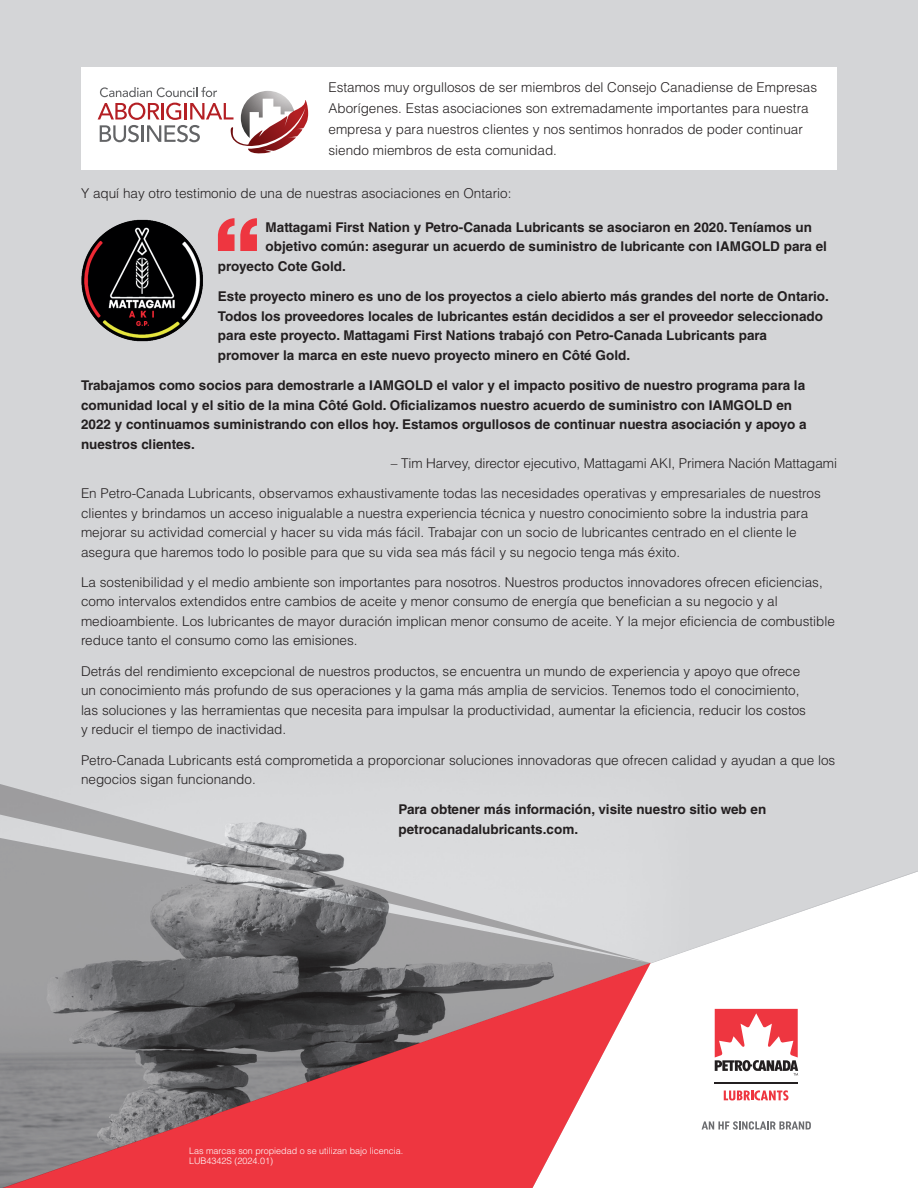
<style>
.page{position:relative;width:918px;height:1188px;background:#fff}
.page>*{position:absolute;margin:0;border:0;box-sizing:border-box;transform-origin:0 0}
.t1{font:300 13.5px/19.5px "Helvetica LT Std";color:#231f20}
.t2{font:700 13.5px/19.5px "Helvetica LT Std";color:#231f20}
.t3{font:300 9px/10.4px "Helvetica LT Std";color:#fff}
</style>
<div class="page">
<svg style="left:650px;top:871px;width:268px;height:93px"></svg>
<svg style="left:0;top:963px;width:650px;height:225px;background:#b06469"></svg>
<svg style="left:0;top:780px;width:650px;height:183px;background:#b7b7b9"></svg>
<svg style="left:715px;top:1009px;width:83px;height:67px"></svg>
<hr style="left:715px;top:1082px;width:83px;height:1px;background:#231f20">
<svg style="left:724px;top:1090px;width:65px;height:10px"></svg>
<svg style="left:702px;top:1121px;width:109px;height:9px"></svg>
<svg style="left:98px;top:87px;width:210px;height:67px"></svg>
<svg style="left:218px;top:218px;width:39px;height:33px"></svg>
<img style="left:75px;top:208px;width:143px;height:147px">
<p class="t1" style="left:328px;top:77px;width:490px;line-height:21px">Estamos muy orgullosos de ser miembros del Consejo Canadiense de Empresas Aborígenes. Estas asociaciones son extremadamente importantes para nuestra empresa y para nuestros clientes y nos sentimos honrados de poder continuar siendo miembros de esta comunidad.</p>
<p class="t1" style="left:81px;top:183px;width:432px">Y aquí hay otro testimonio de una de nuestras asociaciones en Ontario:</p>
<p class="t2" style="left:266px;top:217px;width:548px">Mattagami First Nation y Petro-Canada Lubricants se asociaron en 2020. Teníamos un</p>
<p class="t2" style="left:266px;top:237px;width:563px">objetivo común: asegurar un acuerdo de suministro de lubricante con IAMGOLD para el</p>
<p class="t2" style="left:218px;top:256px;width:129px">proyecto Cote Gold.</p>
<p class="t2" style="left:218px;top:287px;width:612px">Este proyecto minero es uno de los proyectos a cielo abierto más grandes del norte de Ontario.<br>Todos los proveedores locales de lubricantes están decididos a ser el proveedor seleccionado para este proyecto. Mattagami First Nations trabajó con Petro-Canada Lubricants para promover la marca en este nuevo proyecto minero en Côté Gold.</p>
<p class="t2" style="left:81px;top:375px;width:727px">Trabajamos como socios para demostrarle a IAMGOLD el valor y el impacto positivo de nuestro programa para la comunidad local y el sitio de la mina Côté Gold. Oficializamos nuestro acuerdo de suministro con IAMGOLD en 2022 y continuamos suministrando con ellos hoy. Estamos orgullosos de continuar nuestra asociación y apoyo a nuestros clientes.</p>
<p class="t1" style="left:391px;top:453px;width:448px">– Tim Harvey, director ejecutivo, Mattagami AKI, Primera Nación Mattagami</p>
<p class="t1" style="left:81px;top:484px;width:741px">En Petro-Canada Lubricants, observamos exhaustivamente todas las necesidades operativas y empresariales de nuestros clientes y brindamos un acceso inigualable a nuestra experiencia técnica y nuestro conocimiento sobre la industria para mejorar su actividad comercial y hacer su vida más fácil. Trabajar con un socio de lubricantes centrado en el cliente le asegura que haremos todo lo posible para que su vida sea más fácil y su negocio tenga más éxito.</p>
<p class="t1" style="left:81px;top:572px;width:756px">La sostenibilidad y el medio ambiente son importantes para nosotros. Nuestros productos innovadores ofrecen eficiencias, como intervalos extendidos entre cambios de aceite y menor consumo de energía que benefician a su negocio y al medioambiente. Los lubricantes de mayor duración implican menor consumo de aceite. Y la mejor eficiencia de combustible reduce tanto el consumo como las emisiones.</p>
<p class="t1" style="left:81px;top:661px;width:727px">Detrás del rendimiento excepcional de nuestros productos, se encuentra un mundo de experiencia y apoyo que ofrece un conocimiento más profundo de sus operaciones y la gama más amplia de servicios. Tenemos todo el conocimiento, las soluciones y las herramientas que necesita para impulsar la productividad, aumentar la eficiencia, reducir los costos y reducir el tiempo de inactividad.</p>
<p class="t1" style="left:81px;top:750px;width:756px">Petro-Canada Lubricants está comprometida a proporcionar soluciones innovadoras que ofrecen calidad y ayudan a que los negocios sigan funcionando.</p>
<p class="t2" style="left:399px;top:800px;width:369px">Para obtener más información, visite nuestro sitio web en petrocanadalubricants.com.</p>
<p class="t3" style="left:189px;top:1146px;width:216px">Las marcas son propiedad o se utilizan bajo licencia.<br>LUB4342S (2024.01)</p>
</div>
